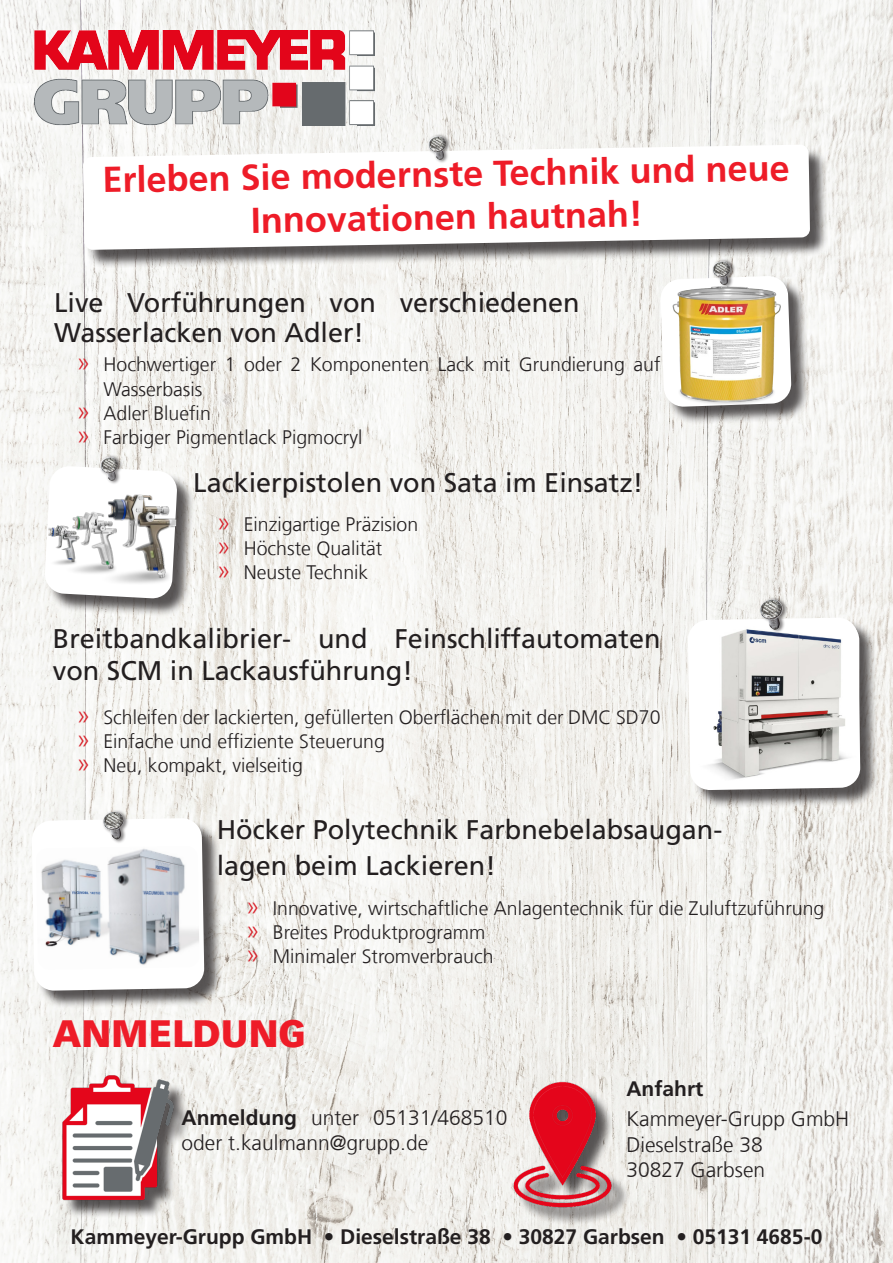
<style>
.page{position:relative;width:893px;height:1263px;background:#fff}
.page>*{position:absolute;margin:0;border:0;box-sizing:border-box;transform-origin:0 0}
.t1{font:900 37.5px "Vectora LT Pro";color:#ee1c28}
.t2{font:700 36px/43.2px "Frutiger LT Com";color:#ee1c28;text-align:center}
.t3{font:27px/30px "Frutiger LT Com";color:#231f20}
.t4{font:300 21px/25.2px "Frutiger LT Com";color:#231f20}
.t5{font:700 21px "Frutiger LT Com";color:#231f20}
.t6{font:300 19.5px/25.2px "Frutiger LT Com";color:#231f20}
.s1{font-size:25.5px;color:#d9242d}
.s2{font-weight:700}
</style>
<div class="page">
<img style="left:0;top:0;width:893px;height:1263px">
<div style="left:86px;top:147px;width:743px;height:121px;background:#231f20;opacity:.75"></div>
<svg style="left:83px;top:145px;width:727px;height:105px"></svg>
<div style="left:663px;top:279px;width:147px;height:146px;background:#231f20;opacity:.75"></div>
<svg style="left:660px;top:276px;width:131px;height:131px"></svg>
<div style="left:690px;top:620px;width:189px;height:189px;background:#231f20;opacity:.75"></div>
<svg style="left:688px;top:617px;width:172px;height:173px"></svg>
<div style="left:47px;top:469px;width:149px;height:147px;background:#231f20;opacity:.75"></div>
<svg style="left:44px;top:466px;width:133px;height:133px"></svg>
<img style="left:47px;top:488px;width:130px;height:101px">
<img style="left:698px;top:620px;width:161px;height:164px">
<div style="left:711px;top:258px;width:24px;height:31px;background:#231f20;opacity:.54"></div>
<img style="left:712px;top:261px;width:10px;height:23px">
<div style="left:98px;top:454px;width:25px;height:31px;background:#231f20;opacity:.54"></div>
<img style="left:100px;top:457px;width:10px;height:22px">
<div style="left:759px;top:596px;width:29px;height:37px;background:#231f20;opacity:.54"></div>
<img style="left:760px;top:599px;width:12px;height:28px">
<div style="left:34px;top:821px;width:189px;height:188px;background:#231f20;opacity:.75"></div>
<svg style="left:32px;top:818px;width:172px;height:173px"></svg>
<div style="left:101px;top:808px;width:28px;height:36px;background:#231f20;opacity:.54"></div>
<img style="left:103px;top:812px;width:11px;height:26px">
<div style="left:426px;top:133px;width:25px;height:31px;background:#231f20;opacity:.54"></div>
<img style="left:428px;top:136px;width:10px;height:22px">
<img style="left:668px;top:286px;width:119px;height:119px">
<div style="left:64px;top:1078px;width:128px;height:140px;background:#231f20;opacity:.75"></div>
<img style="left:54px;top:1074px;width:128px;height:127px">
<div style="left:517px;top:1085px;width:113px;height:140px;background:#231f20;opacity:.75"></div>
<img style="left:499px;top:1081px;width:127px;height:127px">
<img style="left:34px;top:30px;width:340px;height:96px">
<img style="left:36px;top:846px;width:164px;height:124px">
<p class="t2" style="left:102px;top:158px;width:688px;rotate:-1deg">Erleben Sie modernste Technik und neue<br>Innovationen hautnah!</p>
<p class="t3" style="left:54px;top:288px;width:527px">Live Vorführungen von verschiedenen<br>Wasserlacken von Adler!</p>
<p class="t6" style="left:104px;top:351px;width:558px;text-indent:-27px"><span class="s1">»</span> Hochwertiger 1 oder 2 Komponenten Lack mit Grundierung auf<br>Wasserbasis</p>
<p class="t6" style="left:77px;top:400px;width:136px"><span class="s1">»</span> Adler Bluefin</p>
<p class="t6" style="left:77px;top:424px;width:287px"><span class="s1">»</span> Farbiger Pigmentlack Pigmocryl</p>
<p class="t3" style="left:193px;top:468px;width:452px">Lackierpistolen von Sata im Einsatz!</p>
<p class="t6" style="left:217px;top:512px;width:203px"><span class="s1">»</span> Einzigartige Präzision</p>
<p class="t6" style="left:217px;top:536px;width:167px"><span class="s1">»</span> Höchste Qualität</p>
<p class="t6" style="left:217px;top:560px;width:153px"><span class="s1">»</span> Neuste Technik</p>
<p class="t3" style="left:53px;top:622px;width:609px;line-height:32.4px">Breitbandkalibrier- und Feinschliffautomaten von SCM in Lackausführung!</p>
<p class="t6" style="left:77px;top:704px;width:586px"><span class="s1">»</span> Schleifen der lackierten, gefüllerten Oberflächen mit der DMC SD70</p>
<p class="t6" style="left:77px;top:728px;width:310px"><span class="s1">»</span> Einfache und effiziente Steuerung</p>
<p class="t6" style="left:77px;top:752px;width:228px"><span class="s1">»</span> Neu, kompakt, vielseitig</p>
<p class="t3" style="left:217px;top:812px;width:507px;line-height:36px">Höcker Polytechnik Farbnebelabsaugan&shy;lagen beim Lackieren!</p>
<p class="t6" style="left:246px;top:896px;width:580px"><span class="s1">»</span> Innovative, wirtschaftliche Anlagentechnik für die Zuluftzuführung</p>
<p class="t6" style="left:246px;top:920px;width:241px"><span class="s1">»</span> Breites Produktprogramm</p>
<p class="t6" style="left:246px;top:944px;width:249px"><span class="s1">»</span> Minimaler Stromverbrauch</p>
<p class="t1" style="left:53px;top:1010px;width:255px">ANMELDUNG</p>
<p class="t4" style="left:182px;top:1105px;width:327px"><span class="s2">Anmeldung</span> unter 05131/468510 oder t.kaulmann@grupp.de</p>
<p class="t4" style="left:626px;top:1074px;width:224px;line-height:30px"><span class="s2">Anfahrt<br></span>Kammeyer-Grupp GmbH</p>
<p class="t4" style="left:626px;top:1131px;width:138px">Dieselstraße 38</p>
<p class="t4" style="left:626px;top:1157px;width:140px">30827 Garbsen</p>
<p class="t5" style="left:71px;top:1224px;width:753px">Kammeyer-Grupp GmbH • Dieselstraße 38 • 30827 Garbsen • 05131 4685-0</p>
</div>
